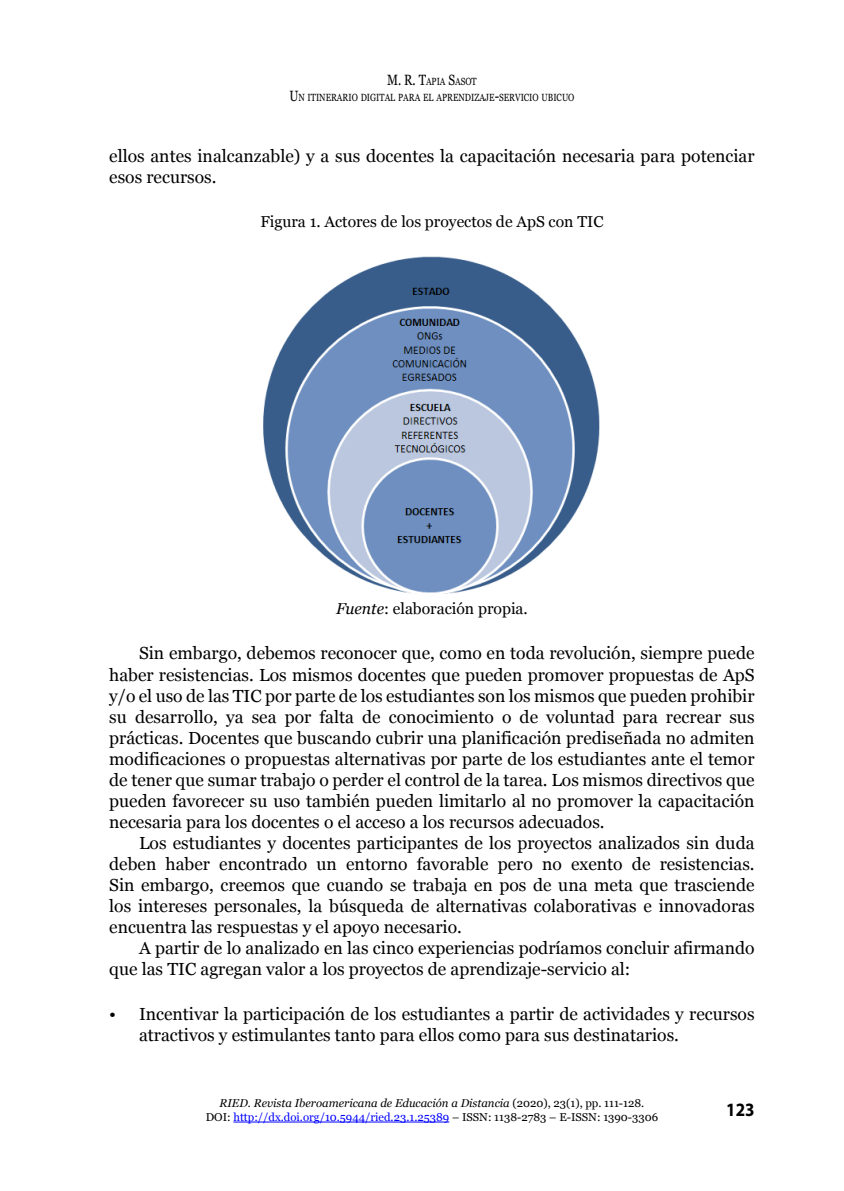
<style>
.page{position:relative;width:844px;height:1191px;background:#fff}
.page>*{position:absolute;margin:0;border:0;box-sizing:border-box;transform-origin:0 0}
.t1{font:700 18.9px "Myriad Pro";color:#000;scale:.9 1}
.Principal{font:17.5px/21px "Georgia";color:#000;text-align:justify}
.v_10_Bola{font:17.5px/21px "Georgia";color:#000}
.Principal_5{font:17.5px/21px "Georgia";color:#000}
.Titulos_figuras{font:15.75px "Georgia";color:#000}
.Fuente{font:15.75px "Georgia";color:#000}
.t2{font:11.38px/13.7px "Georgia";color:#000;text-align:center}
.t3{font:10.33px/15.8px "Georgia";color:#000;text-align:center;scale:.8 1}
.s1{font-size:14.88px}
.s2{font-style:italic}
.s3{color:#00f}
</style>
<div class="page">
<img style="left:263px;top:256px;width:337px;height:338px">
<hr style="left:233px;top:1121px;width:216px;height:1px;background:#00f">
<p class="t3" style="left:289px;top:73px;width:358px"><span class="s1">M. R. T</span>APIA <span class="s1">S</span>ASOT<br><span class="s1">U</span>N ITINERARIO DIGITAL PARA EL APRENDIZAJE<span class="s1">-</span>SERVICIO UBICUO</p>
<p class="Principal" style="left:109px;top:145px;width:646px">ellos antes inalcanzable) y a sus docentes la capacitación necesaria para potenciar esos recursos.</p>
<p class="Titulos_figuras" style="left:260px;top:210px;width:344px">Figura 1. Actores de los proyectos de ApS con TIC</p>
<h1 class="Fuente" style="left:336px;top:597px;width:193px"><span class="s2">Fuente</span>: elaboración propia.</h1>
<p class="Principal" style="left:109px;top:642px;width:646px;text-indent:30px">Sin embargo, debemos reconocer que, como en toda revolución, siempre puede haber resistencias. Los mismos docentes que pueden promover propuestas de ApS y/o el uso de las TIC por parte de los estudiantes son los mismos que pueden prohibir su desarrollo, ya sea por falta de conocimiento o de voluntad para recrear sus prácticas. Docentes que buscando cubrir una planificación prediseñada no admiten modificaciones o propuestas alternativas por parte de los estudiantes ante el temor de tener que sumar trabajo o perder el control de la tarea. Los mismos directivos que pueden favorecer su uso también pueden limitarlo al no promover la capacitación necesaria para los docentes o el acceso a los recursos adecuados.</p>
<p class="Principal" style="left:109px;top:831px;width:646px;text-indent:30px">Los estudiantes y docentes participantes de los proyectos analizados sin duda deben haber encontrado un entorno favorable pero no exento de resistencias.<br>Sin embargo, creemos que cuando se trabaja en pos de una meta que trasciende los intereses personales, la búsqueda de alternativas colaborativas e innovadoras encuentra las respuestas y el apoyo necesario.</p>
<h1 class="Principal_5" style="left:109px;top:936px;width:646px;text-indent:30px">A partir de lo analizado en las cinco experiencias podríamos concluir afirmando que las TIC agregan valor a los proyectos de aprendizaje-servicio al:</h1>
<h1 class="v_10_Bola" style="left:139px;top:1003px;width:617px;text-indent:-30px">• Incentivar la participación de los estudiantes a partir de actividades y recursos atractivos y estimulantes tanto para ellos como para sus destinatarios.</h1>
<p class="t2" style="left:206px;top:1096px;width:454px"><span class="s2">RIED. Revista Iberoamericana de Educación a Distancia</span> (2020), 23(1), pp. 111-128.<br>DOI: <span class="s3">http://dx.doi.org/10.5944/ried.23.1.25389</span> – ISSN: 1138-2783 – E-ISSN: 1390-3306</p>
<p class="t1" style="left:726px;top:1097px;width:33px">123</p>
</div>
